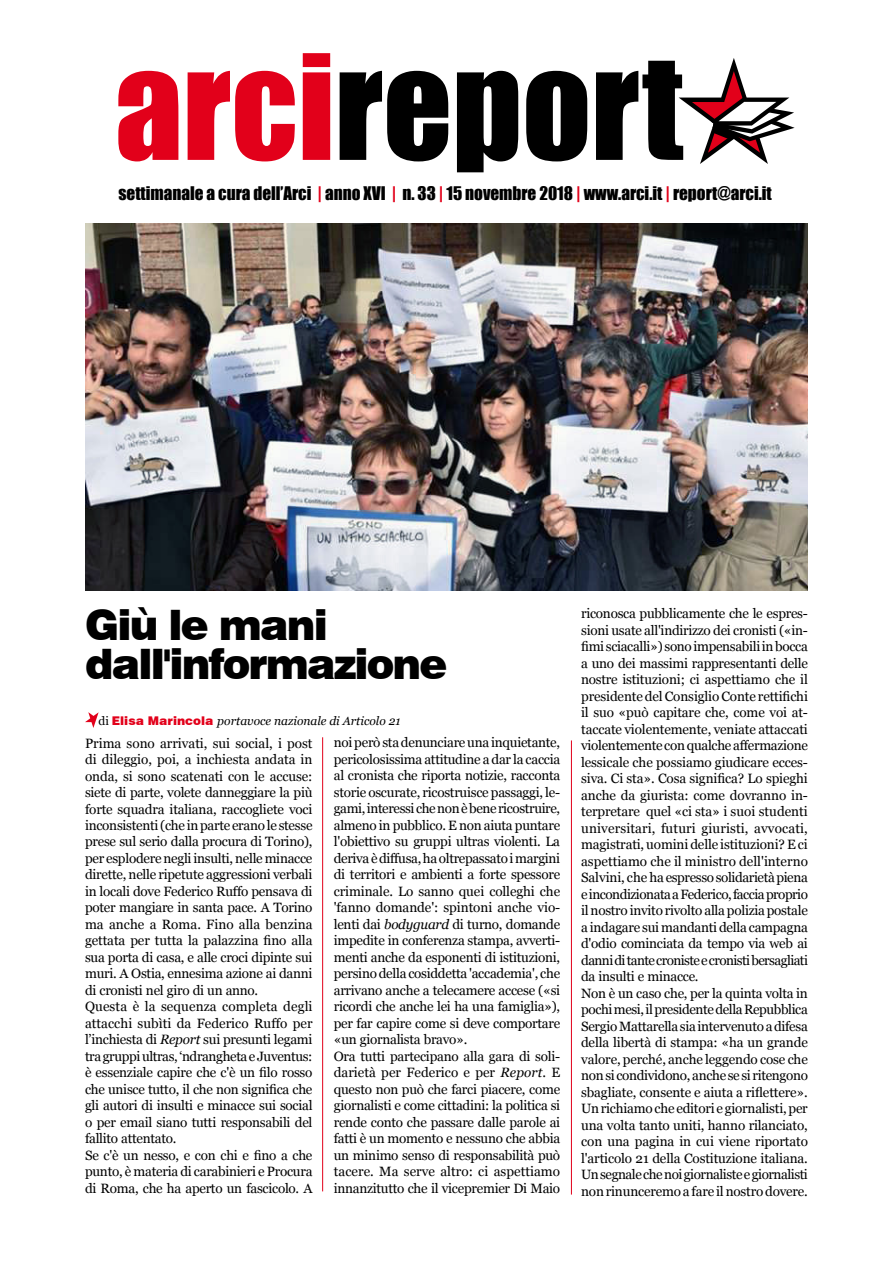
<style>
.page{position:relative;width:893px;height:1263px;background:#fff}
.page>*{position:absolute;margin:0;border:0;box-sizing:border-box;transform-origin:0 0}
.t1{font:135px "Impact";color:#000}
.t2{font:900 42px/39px "Swiss 721 BT";letter-spacing:-.045em;color:#000}
.t3{font:17.25px "Impact";color:#000}
.t4{font:13.5px/16.5px "Georgia";letter-spacing:-.02em;color:#000}
.t5{font:italic 12px "Georgia";color:#000}
.s1{color:#e2001a}
.s2{font-style:normal}
.s3{font-family:"Swiss 721 BT";font-weight:900;font-style:normal;color:#e2001a}
.s4{font-style:italic}
</style>
<div class="page">
<svg style="left:679px;top:58px;width:116px;height:106px"></svg>
<svg style="left:85px;top:712px;width:14px;height:16px"></svg>
<img style="left:85px;top:224px;width:723px;height:366px">
<hr style="left:322px;top:737px;width:1px;height:454px;background:#e2001a">
<hr style="left:571px;top:740px;width:1px;height:454px;background:#e2001a">
<h1 class="t1" style="left:115px;top:2px;width:570px"><span class="s1">arci</span>report</h1>
<p class="t3" style="left:118px;top:179px;width:655px">settimanale a cura dell’Arci <span class="s1">|</span> anno XVI <span class="s1">|</span> n. 33 <span class="s1">|</span> 15 novembre 2018 <span class="s1">|</span> www.arci.it <span class="s1">|</span> report@arci.it</p>
<h2 class="t2" style="left:85px;top:605px;width:364px">Giù le mani dall'informazione</h2>
<p class="t5" style="left:99px;top:713px;width:303px"><span class="s2">di</span> <span class="s3">Elisa Marincola</span> portavoce nazionale di Articolo 21</p>
<p class="t4" style="left:85px;top:735px;width:229px">Prima sono arrivati, sui social, i post di dileggio, poi, a inchiesta andata in onda, si sono scatenati con le accuse: siete di parte, volete danneggiare la più forte squadra italiana, raccogliete voci inconsistenti (che in parte erano le stesse prese sul serio dalla procura di Torino), per esplodere negli insulti, nelle minacce dirette, nelle ripetute aggressioni verbali in locali dove Federico Ruffo pensava di poter mangiare in santa pace. A Torino ma anche a Roma. Fino alla benzina gettata per tutta la palazzina fino alla sua porta di casa, e alle croci dipinte sui muri. A Ostia, ennesima azione ai danni di cronisti nel giro di un anno.<br>Questa è la sequenza completa degli attacchi subìti da Federico Ruffo per l’inchiesta di <span class="s4">Report</span> sui presunti legami tra gruppi ultras, ‘ndrangheta e Juventus: è essenziale capire che c'è un filo rosso che unisce tutto, il che non significa che gli autori di insulti e minacce sui social o per email siano tutti responsabili del fallito attentato.<br>Se c'è un nesso, e con chi e fino a che punto, è materia di carabinieri e Procura di Roma, che ha aperto un fascicolo. A</p>
<p class="t4" style="left:334px;top:735px;width:228px">noi però sta denunciare una inquietante, pericolosissima attitudine a dar la caccia al cronista che riporta notizie, racconta storie oscurate, ricostruisce passaggi, le&shy;gami, interessi che non è bene ricostruire, almeno in pubblico. E non aiuta puntare l'obiettivo su gruppi ultras violenti. La deriva è diffusa, ha oltrepassato i margini di territori e ambienti a forte spessore criminale. Lo sanno quei colleghi che 'fanno domande': spintoni anche vio&shy;lenti dai <span class="s4">bodyguard</span> di turno, domande impedite in conferenza stampa, avverti&shy;menti anche da esponenti di istituzioni, persino della cosiddetta 'accademia', che arrivano anche a telecamere accese («si ricordi che anche lei ha una famiglia»), per far capire come si deve comportare «un giornalista bravo».<br>Ora tutti partecipano alla gara di soli&shy;darietà per Federico e per <span class="s4">Report</span>. E questo non può che farci piacere, come giornalisti e come cittadini: la politica si rende conto che passare dalle parole ai fatti è un momento e nessuno che abbia un minimo senso di responsabilità può tacere. Ma serve altro: ci aspettiamo innanzitutto che il vicepremier Di Maio</p>
<p class="t4" style="left:581px;top:606px;width:228px">riconosca pubblicamente che le espres&shy;sioni usate all'indirizzo dei cronisti («in&shy;fimi sciacalli») sono impensabili in bocca a uno dei massimi rappresentanti delle nostre istituzioni; ci aspettiamo che il presidente del Consiglio Conte rettifichi il suo «può capitare che, come voi at&shy;taccate violentemente, veniate attaccati violentemente con qualche affermazione lessicale che possiamo giudicare ecces&shy;siva. Ci sta». Cosa significa? Lo spieghi anche da giurista: come dovranno in&shy;terpretare quel «ci sta» i suoi studenti universitari, futuri giuristi, avvocati, magistrati, uomini delle istituzioni? E ci aspettiamo che il ministro dell'interno Salvini, che ha espresso solidarietà piena e incondizionata a Federico, faccia proprio il nostro invito rivolto alla polizia postale a indagare sui mandanti della campagna d'odio cominciata da tempo via web ai danni di tante croniste e cronisti bersagliati da insulti e minacce.<br>Non è un caso che, per la quinta volta in pochi mesi, il presidente della Repubblica Sergio Mattarella sia intervenuto a difesa della libertà di stampa: «ha un grande valore, perché, anche leggendo cose che non si condividono, anche se si ritengono sbagliate, consente e aiuta a riflettere».<br>Un richiamo che editori e giornalisti, per una volta tanto uniti, hanno rilanciato, con una pagina in cui viene riportato l'articolo 21 della Costituzione italiana.<br>Un segnale che noi giornaliste e giornalisti non rinunceremo a fare il nostro dovere.</p>
</div>
